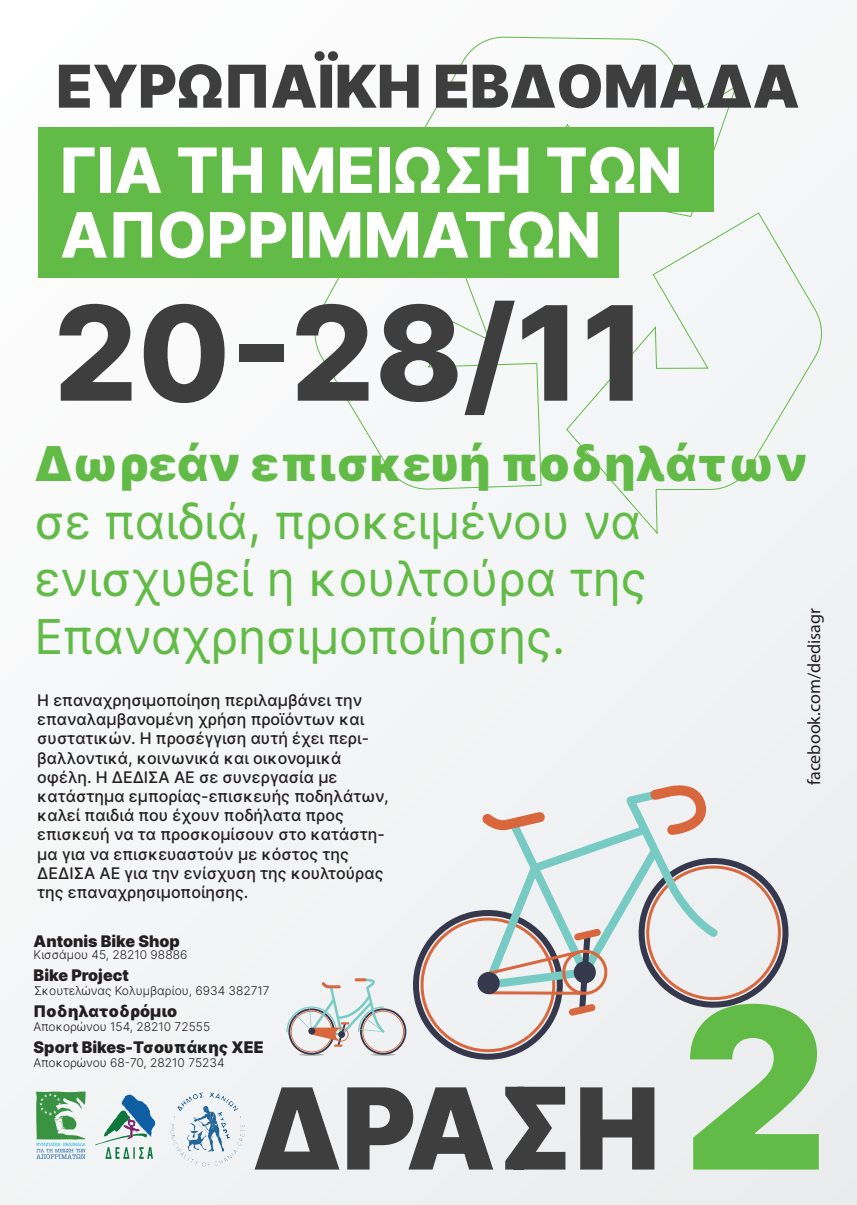
<style>
.page{position:relative;width:857px;height:1205px;background:#fff}
.page>*{position:absolute;margin:0;border:0;box-sizing:border-box;transform-origin:0 0}
.t1{font:800 131.3px "Inter";color:#3e3e3f}
.t2{font:900 113px "Inter";color:#3e3e3f}
.t3{font:800 62.5px/64.6px "Inter";color:#fff}
.t4{font:900 59.1px "Inter";color:#3e3e3f}
.t5{font:48px/57.6px "Inter";color:#62bb46;text-align:justify}
.t6{font:900 48px "Inter";color:#62bb46}
.t7{font:18px "Myriad Pro";color:#231f20}
.t8{font:500 16px/19.2px "Inter";color:#231f20}
.t9{font:900 16px "Inter";color:#231f20}
.t10{font:300 12px "Inter";color:#231f20}
.s1{font-size:224.8px;color:#62bb46}
</style>
<div class="page">
<div style="left:0;top:0;width:856px;height:1205px;background:#f4f5f6"></div>
<svg style="left:424px;top:36px;width:313px;height:176px"></svg>
<svg style="left:304px;top:277px;width:238px;height:212px"></svg>
<svg style="left:565px;top:212px;width:257px;height:323px"></svg>
<div style="left:38px;top:193px;width:580px;height:84px;background:#62bb46"></div>
<div style="left:38px;top:127px;width:675px;height:84px;background:#62bb46"></div>
<svg style="left:664px;top:858px;width:125px;height:150px"></svg>
<svg style="left:513px;top:792px;width:204px;height:197px"></svg>
<svg style="left:649px;top:785px;width:57px;height:50px"></svg>
<svg style="left:482px;top:811px;width:63px;height:21px"></svg>
<svg style="left:286px;top:902px;width:323px;height:158px"></svg>
<svg style="left:36px;top:1091px;width:50px;height:68px"></svg>
<svg style="left:95px;top:1094px;width:60px;height:65px"></svg>
<img style="left:170px;top:1092px;width:74px;height:74px">
<h3 class="t4" style="left:56px;top:43px;width:744px">ΕΥΡΩΠΑΪΚΗ ΕΒ∆ΟΜΑ∆Α</h3>
<h3 class="t3" style="left:60px;top:137px;width:623px">ΓΙΑ ΤΗ ΜΕΙΩΣΗ ΤΩΝ<br>ΑΠΟΡΡΙΜΜΑΤΩΝ</h3>
<h1 class="t1" style="left:54px;top:257px;width:594px">20-28/11</h1>
<h3 class="t6" style="left:34px;top:429px;width:774px">∆ωρεάν επισκευή ποδηλάτων</h3>
<h3 class="t5" style="left:34px;top:491px;width:613px">σε παιδιά, προκειμένου να ενισχυθεί η κουλτούρα της Επαναχρησιμοποίησης.</h3>
<p class="t8" style="left:37px;top:690px;width:352px">Η επαναχρησιμοποίηση περιλαμβάνει την επαναλαμβανομένη χρήση προϊόντων και συστατικών. Η προσέγγιση αυτή έχει περι&shy;βαλλοντικά, κοινωνικά και οικονομικά οφέλη. Η ∆Ε∆ΙΣΑ ΑΕ σε συνεργασία με κατάστημα εμπορίας-επισκευής ποδηλάτων, καλεί παιδιά που έχουν ποδήλατα προς επισκευή να τα προσκομίσουν στο κατάστη&shy;μα για να επισκευαστούν με κόστος της ∆Ε∆ΙΣΑ ΑΕ για την ενίσχυση της κουλτούρας της επαναχρησιμοποίησης.</p>
<p class="t7" style="left:802px;top:785px;width:179px;rotate:-90deg">facebook.com/dedisagr</p>
<p class="t9" style="left:34px;top:929px;width:148px">Antonis Bike Shop</p>
<p class="t10" style="left:34px;top:946px;width:155px">Κισσάμου 45, 28210 98886</p>
<p class="t9" style="left:34px;top:963px;width:97px">Bike Project</p>
<p class="t10" style="left:34px;top:982px;width:237px">Σκουτελώνας Κολυμβαρίου, 6934 382717</p>
<p class="t9" style="left:34px;top:999px;width:145px">Ποδηλατοδρόμιο</p>
<p class="t10" style="left:34px;top:1018px;width:178px">Αποκορώνου 154, 28210 72555</p>
<p class="t9" style="left:34px;top:1035px;width:231px">Sport Bikes-Τσουπάκης ΧΕΕ</p>
<p class="t10" style="left:34px;top:1054px;width:192px">Αποκορώνου 68-70, 28210 75234</p>
<h2 class="t2" style="left:252px;top:1046px;width:577px">∆ΡΑΣΗ <span class="s1">2</span></h2>
</div>
